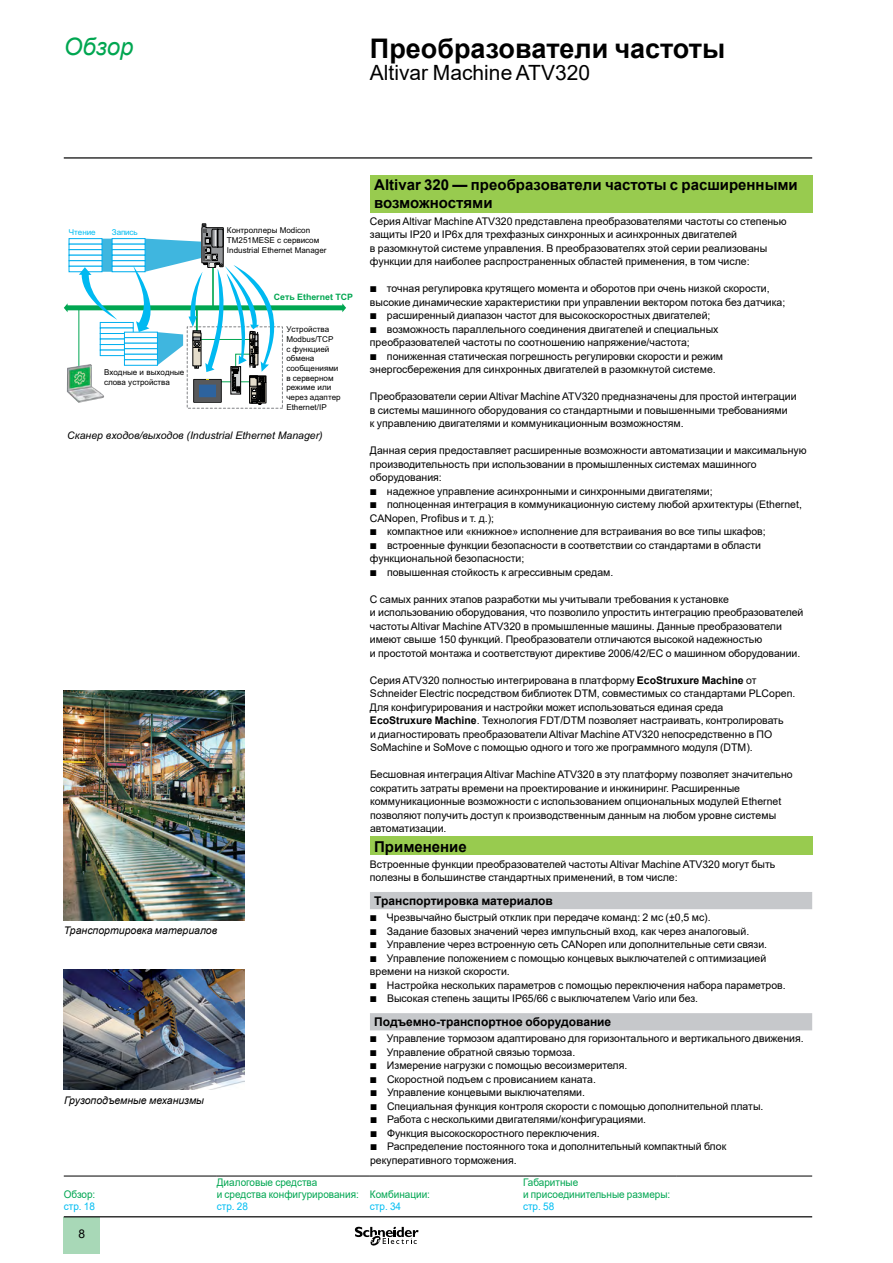
<style>
.page{position:relative;width:893px;height:1263px;background:#fff}
.page>*{position:absolute;margin:0;border:0;box-sizing:border-box;transform-origin:0 0}
.t1{font:700 27px "Arial";color:#000}
.t2{font:italic 24px "Arial";color:#00a651}
.t3{font:21px "Arial";color:#000}
.t4{font:700 15px/18px "Arial";color:#000}
.t5{font:700 12px "Arial";color:#000}
.t6{font:12px "Arial";color:#000}
.t7{font:10.5px/13.5px "Arial";color:#000}
.t8{font:10.5px/12px "Arial";color:#00a651;scale:.95 1}
.t9{font:italic 10.5px "Arial";color:#000}
.t10{font:10.5px "Arial";color:#00bdf2;scale:.95 1}
.t11{font:700 8.85px "Arial";color:#00a651}
.t12{font:8.1px/9.8px "Arial";color:#000}
.t13{font:8.1px "Arial";letter-spacing:-.01em;color:#00bdf2}
.s1{font-family:"Graph Schneider"}
.s2{font-weight:700}
</style>
<div class="page">
<hr style="left:64px;top:157px;width:748px;height:2px;background:#000">
<div style="left:64px;top:1217px;width:36px;height:37px;background:#a8d8b7"></div>
<hr style="left:64px;top:1216px;width:748px;height:1px;background:#000">
<svg style="left:355px;top:1226px;width:64px;height:20px"></svg>
<hr style="left:64px;top:1176px;width:153px;height:1px;background:#000">
<hr style="left:217px;top:1176px;width:153px;height:1px;background:#000">
<hr style="left:370px;top:1176px;width:153px;height:1px;background:#000">
<hr style="left:523px;top:1176px;width:153px;height:1px;background:#000">
<hr style="left:676px;top:1176px;width:136px;height:1px;background:#000">
<div style="left:370px;top:175px;width:442px;height:38px;background:#98cb4f"></div>
<div style="left:370px;top:836px;width:442px;height:20px;background:#98cb4f"></div>
<svg style="left:370px;top:892px;width:442px;height:138px"></svg>
<img style="left:64px;top:690px;width:180px;height:230px">
<svg style="left:64px;top:224px;width:282px;height:180px"></svg>
<img style="left:64px;top:969px;width:180px;height:121px">
<h2 class="t2" style="left:64px;top:31px;width:71px">Обзор</h2>
<h1 class="t1" style="left:370px;top:29px;width:357px">Преобразователи частоты</h1>
<h3 class="t3" style="left:370px;top:58px;width:222px">Altivar Machine ATV320</h3>
<p class="t13" style="left:69px;top:226px;width:29px">Чтение</p>
<p class="t13" style="left:112px;top:226px;width:27px">Запись</p>
<p class="t12" style="left:227px;top:226px;width:101px">Контроллеры Modicon<br>TM251MESE с сервисом<br>Industrial Ethernet Manager</p>
<p class="t11" style="left:274px;top:291px;width:81px">Сеть Ethernet TCP</p>
<p class="t12" style="left:286px;top:324px;width:56px">Устройства<br>Modbus/TCP<br>с функцией обмена сообщениями в серверном режиме или через адаптер<br>Ethernet/IP</p>
<p class="t9" style="left:67px;top:429px;width:257px">Сканер входов/выходов (Industrial Ethernet Manager)</p>
<p class="t12" style="left:104px;top:367px;width:82px">Входные и выходные слова устройства</p>
<p class="t9" style="left:64px;top:924px;width:155px">Транспортировка материалов</p>
<p class="t9" style="left:64px;top:1093px;width:141px">Грузоподъемные механизмы</p>
<p class="t8" style="left:64px;top:1188px;width:35px">Обзор:</p>
<p class="t10" style="left:64px;top:1199px;width:34px">стр. 18</p>
<p class="t6" style="left:79px;top:1225px;width:8px">8</p>
<p class="t8" style="left:217px;top:1176px;width:151px">Диалоговые средства<br>и средства конфигурирования:</p>
<p class="t10" style="left:217px;top:1199px;width:34px">стр. 28</p>
<h3 class="t4" style="left:374px;top:176px;width:425px">Altivar 320 — преобразователи частоты с расширенными возможностями</h3>
<p class="t7" style="left:370px;top:214px;width:418px">Серия Altivar Machine ATV320 представлена преобразователями частоты со степенью защиты IP20 и IP6x для трехфазных синхронных и асинхронных двигателей<br>в разомкнутой системе управления. В преобразователях этой серии реализованы функции для наиболее распространенных областей применения, в том числе:</p>
<p class="t7" style="left:370px;top:282px;width:417px"><span class="s1">b</span> точная регулировка крутящего момента и оборотов при очень низкой скорости, высокие динамические характеристики при управлении вектором потока без датчика; <span class="s1">b</span> расширенный диапазон частот для высокоскоростных двигателей;<br><span class="s1">b</span> возможность параллельного соединения двигателей и специальных преобразователей частоты по соотношению напряжение/частота;<br><span class="s1">b</span> пониженная статическая погрешность регулировки скорости и режим энергосбережения для синхронных двигателей в разомкнутой системе.</p>
<p class="t7" style="left:370px;top:390px;width:428px">Преобразователи серии Altivar Machine ATV320 предназначены для простой интеграции в системы машинного оборудования со стандартными и повышенными требованиями<br>к управлению двигателями и коммуникационным возможностям.</p>
<p class="t7" style="left:370px;top:444px;width:438px">Данная серия предоставляет расширенные возможности автоматизации и максимальную производительность при использовании в промышленных системах машинного оборудования:<br><span class="s1">b</span> надежное управление асинхронными и синхронными двигателями;<br><span class="s1">b</span> полноценная интеграция в коммуникационную систему любой архитектуры (Ethernet, CANopen, Profibus и т. д.);<br><span class="s1">b</span> компактное или «книжное» исполнение для встраивания во все типы шкафов;<br><span class="s1">b</span> встроенные функции безопасности в соответствии со стандартами в области функциональной безопасности;<br><span class="s1">b</span> повышенная стойкость к агрессивным средам.</p>
<p class="t7" style="left:370px;top:592px;width:435px">С самых ранних этапов разработки мы учитывали требования к установке<br>и использованию оборудования, что позволило упростить интеграцию преобразователей частоты Altivar Machine ATV320 в промышленные машины. Данные преобразователи имеют свыше 150 функций. Преобразователи отличаются высокой надежностью<br>и простотой монтажа и соответствуют директиве 2006/42/EC о машинном оборудовании.</p>
<p class="t7" style="left:370px;top:673px;width:427px">Серия ATV320 полностью интегрирована в платформу <span class="s2">EcoStruxure Machine</span> от Schneider Electric посредством библиотек DTM, совместимых со стандартами PLCopen.<br>Для конфигурирования и настройки может использоваться единая среда<br><span class="s2">EcoStruxure Machine</span>. Технология FDT/DTM позволяет настраивать, контролировать<br>и диагностировать преобразователи Altivar Machine ATV320 непосредственно в ПО SoMachine и SoMove с помощью одного и того же программного модуля (DTM).</p>
<p class="t7" style="left:370px;top:768px;width:424px">Бесшовная интеграция Altivar Machine ATV320 в эту платформу позволяет значительно сократить затраты времени на проектирование и инжиниринг. Расширенные коммуникационные возможности с использованием опциональных модулей Ethernet позволяют получить доступ к производственным данным на любом уровне системы автоматизации.</p>
<h3 class="t4" style="left:374px;top:837px;width:94px">Применение</h3>
<p class="t7" style="left:370px;top:857px;width:407px">Встроенные функции преобразователей частоты Altivar Machine ATV320 могут быть полезны в большинстве стандартных применений, в том числе:</p>
<p class="t5" style="left:374px;top:892px;width:180px">Транспортировка материалов</p>
<p class="t7" style="left:370px;top:910px;width:417px"><span class="s1">b</span> Чрезвычайно быстрый отклик при передаче команд: 2 мс (±0,5 мс).<br><span class="s1">b</span> Задание базовых значений через импульсный вход, как через аналоговый.<br><span class="s1">b</span> Управление через встроенную сеть CANopen или дополнительные сети связи.<br><span class="s1">b</span> Управление положением с помощью концевых выключателей с оптимизацией времени на низкой скорости.<br><span class="s1">b</span> Настройка нескольких параметров с помощью переключения набора параметров. <span class="s1">b</span> Высокая степень защиты IP65/66 с выключателем Vario или без.</p>
<p class="t5" style="left:374px;top:1013px;width:239px">Подъемно-транспортное оборудование</p>
<p class="t7" style="left:370px;top:1032px;width:435px"><span class="s1">b</span> Управление тормозом адаптировано для горизонтального и вертикального движения. <span class="s1">b</span> Управление обратной связью тормоза.<br><span class="s1">b</span> Измерение нагрузки с помощью весоизмерителя.<br><span class="s1">b</span> Скоростной подъем с провисанием каната.<br><span class="s1">b</span> Управление концевыми выключателями.<br><span class="s1">b</span> Специальная функция контроля скорости с помощью дополнительной платы.<br><span class="s1">b</span> Работа с несколькими двигателями/конфигурациями.<br><span class="s1">b</span> Функция высокоскоростного переключения.<br><span class="s1">b</span> Распределение постоянного тока и дополнительный компактный блок рекуперативного торможения.</p>
<p class="t8" style="left:370px;top:1188px;width:65px">Комбинации:</p>
<p class="t10" style="left:370px;top:1199px;width:34px">стр. 34</p>
<p class="t8" style="left:523px;top:1176px;width:157px">Габаритные<br>и присоединительные размеры:</p>
<p class="t10" style="left:523px;top:1199px;width:34px">стр. 58</p>
</div>
